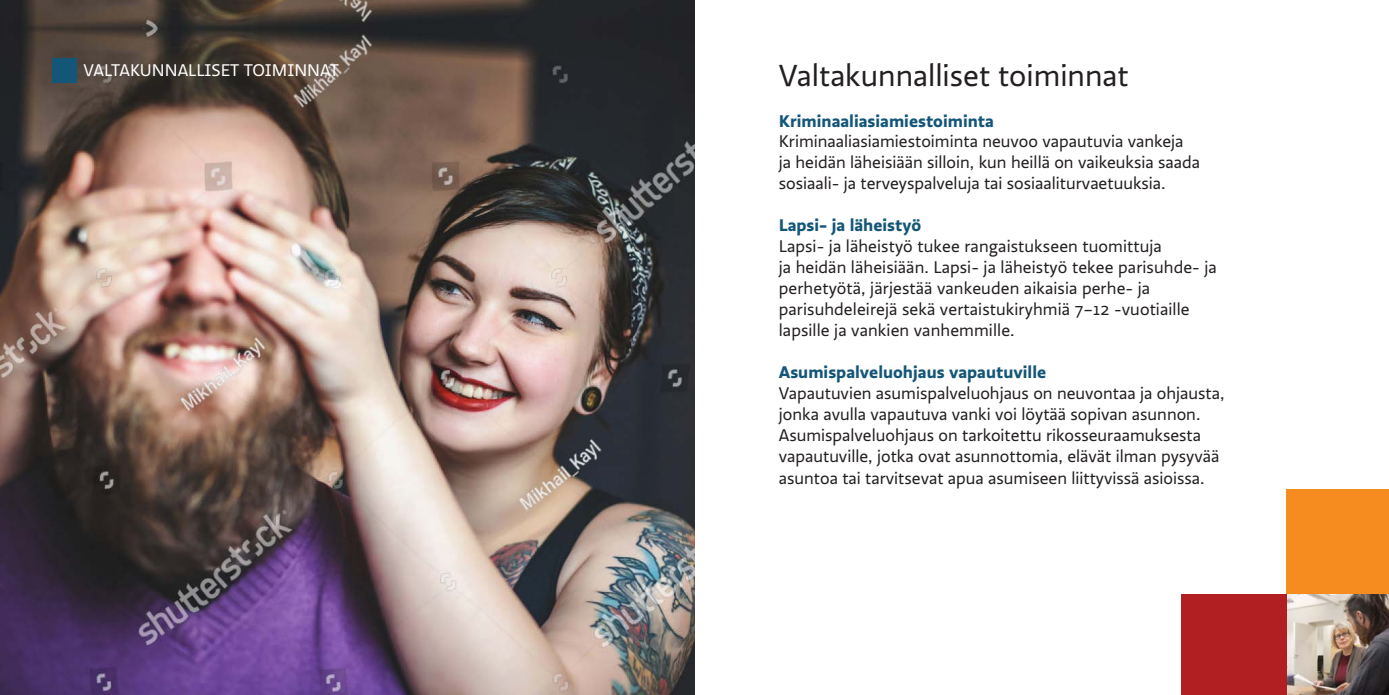
<style>
.page{position:relative;width:1389px;height:695px;background:#fff}
.page>*{position:absolute;margin:0;border:0;box-sizing:border-box;transform-origin:0 0}
.Leipis{font:31.5px "Ratio";color:#231f20}
.Leipis-2{font:17.5px/21px "Ratio";color:#231f20}
.t1{font:17.5px "Ratio";color:#fff}
.s1{font-weight:700;color:#145678}
</style>
<div class="page">
<img style="left:0;top:0;width:694px;height:694px">
<div style="left:1287px;top:489px;width:102px;height:106px;background:#f68b1f"></div>
<img style="left:1287px;top:594px;width:102px;height:100px">
<div style="left:1182px;top:594px;width:105px;height:100px;background:#b21f23"></div>
<div style="left:52px;top:58px;width:25px;height:25px;background:#145678"></div>
<p class="t1" style="left:84px;top:60px;width:257px">VALTAKUNNALLISET TOIMINNAT</p>
<p class="Leipis" style="left:779px;top:58px;width:351px">Valtakunnalliset toiminnat</p>
<p class="Leipis-2" style="left:779px;top:111px;width:423px"><span class="s1">Kriminaaliasiamiestoiminta<br></span>Kriminaaliasiamiestoiminta neuvoo vapautuvia vankeja ja heidän läheisiään silloin, kun heillä on vaikeuksia saada sosiaali- ja terveyspalveluja tai sosiaaliturvaetuuksia.</p>
<p class="Leipis-2" style="left:779px;top:215px;width:440px"><span class="s1">Lapsi- ja läheistyö<br></span>Lapsi- ja läheistyö tukee rangaistukseen tuomittuja<br>ja heidän läheisiään. Lapsi- ja läheistyö tekee parisuhde- ja perhetyötä, järjestää vankeuden aikaisia perhe- ja parisuhdeleirejä sekä vertaistukiryhmiä 7–12 -vuotiaille lapsille ja vankien vanhemmille.</p>
<p class="Leipis-2" style="left:779px;top:362px;width:447px"><span class="s1">Asumispalveluohjaus vapautuville<br></span>Vapautuvien asumispalveluohjaus on neuvontaa ja ohjausta, jonka avulla vapautuva vanki voi löytää sopivan asunnon.<br>Asumispalveluohjaus on tarkoitettu rikosseuraamuksesta vapautuville, jotka ovat asunnottomia, elävät ilman pysyvää asuntoa tai tarvitsevat apua asumiseen liittyvissä asioissa.</p>
</div>
